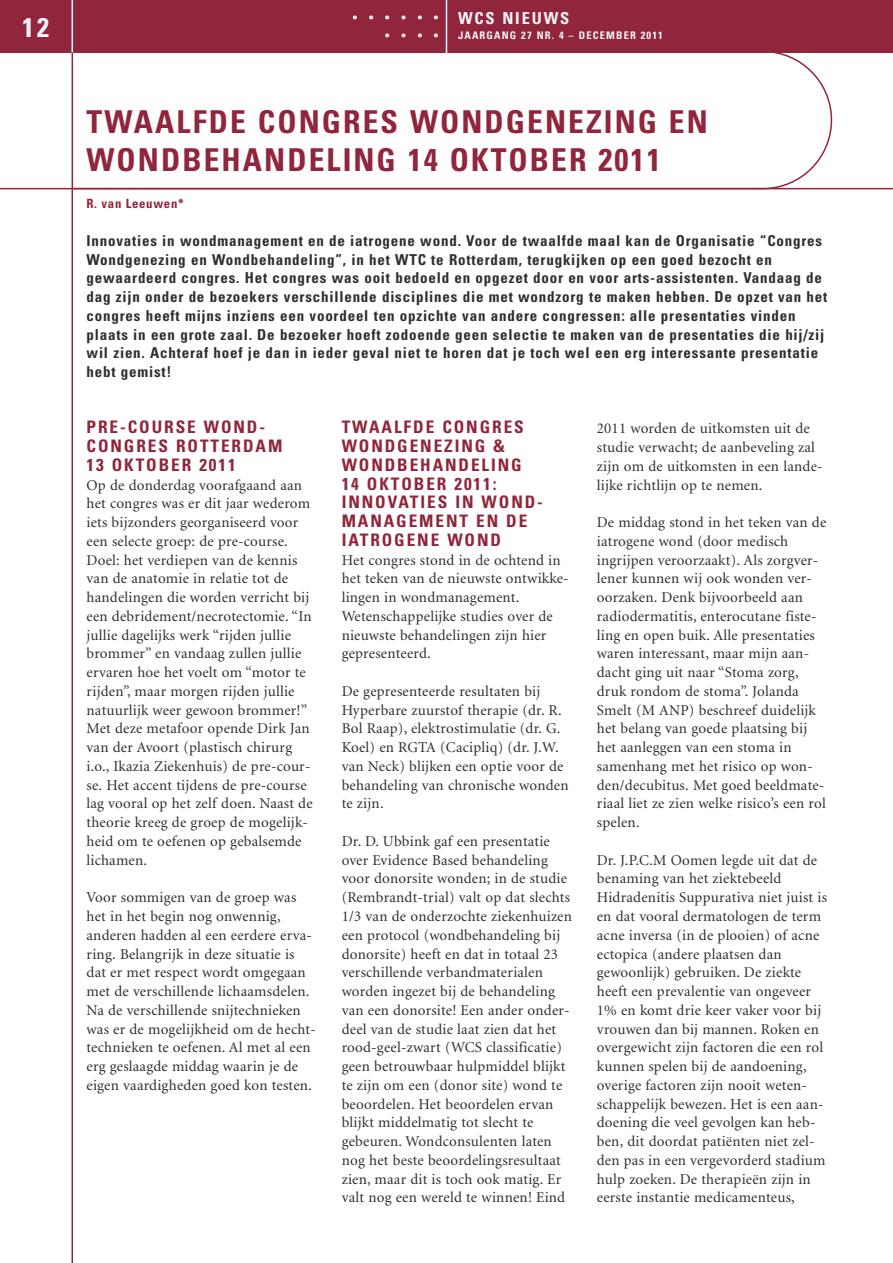
<style>
.page{position:relative;width:893px;height:1263px;background:#fff}
.page>*{position:absolute;margin:0;border:0;box-sizing:border-box;transform-origin:0 0}
.t1{font:36px "Times";color:#f2f3f9}
.t2{font:700 condensed 31.5px/37.5px "Univers";letter-spacing:.065em;color:#91253b}
.t3{font:700 condensed 27px "Univers";color:#f2f3f9}
.t4{font:700 condensed 17.25px/18.8px "Univers";letter-spacing:.11em;color:#91253b}
.t5{font:700 condensed 16.5px "Univers";letter-spacing:.11em;color:#f2f3f9}
.t6{font:15px/18.8px "Minion";letter-spacing:.015em;color:#2e2d30}
.t7{font:700 condensed 15px/18.8px "Univers";letter-spacing:.055em;color:#2e2d30}
.t8{font:700 condensed 12.75px "Univers";letter-spacing:.055em;color:#91253b}
.t9{font:700 condensed 10.5px "Univers";letter-spacing:.11em;color:#f2f3f9}
</style>
<div class="page">
<hr style="left:0;top:188px;width:893px;height:1px;background:#91253b">
<svg style="left:71px;top:53px;width:762px;height:135px"></svg>
<hr style="left:72px;top:0;width:1px;height:188px;background:#91253b">
<div style="left:0;top:0;width:893px;height:53px;background:#91253b"></div>
<hr style="left:446px;top:0;width:1px;height:55px;background:#f2f3f9">
<hr style="left:72px;top:0;width:1px;height:53px;background:#f2f3f9">
<hr style="left:72px;top:189px;width:1px;height:1074px;background:#91253b">
<h3 class="t3" style="left:22px;top:17px;width:28px">12</h3>
<h1 class="t1" style="left:349px;top:-15px;width:91px">......</h1>
<h1 class="t1" style="left:382px;top:3px;width:59px">....</h1>
<p class="t5" style="left:458px;top:12px;width:113px">WCS NIEUWS</p>
<p class="t9" style="left:458px;top:31px;width:206px">JAARGANG 27 NR. 4 – DECEMBER 2011</p>
<h2 class="t2" style="left:87px;top:106px;width:623px">TWAALFDE CONGRES WONDGENEZING EN<br>WONDBEHANDELING 14 OKTOBER 2011</h2>
<p class="t8" style="left:87px;top:199px;width:99px">R. van Leeuwen*</p>
<p class="t7" style="left:87px;top:233px;width:742px">Innovaties in wondmanagement en de iatrogene wond. Voor de twaalfde maal kan de Organisatie “Congres Wondgenezing en Wondbehandeling”, in het WTC te Rotterdam, terugkijken op een goed bezocht en gewaardeerd congres. Het congres was ooit bedoeld en opgezet door en voor arts-assistenten. Vandaag de dag zijn onder de bezoekers verschillende disciplines die met wondzorg te maken hebben. De opzet van het congres heeft mijns inziens een voordeel ten opzichte van andere congressen: alle presentaties vinden plaats in een grote zaal. De bezoeker hoeft zodoende geen selectie te maken van de presentaties die hij/zij wil zien. Achteraf hoef je dan in ieder geval niet te horen dat je toch wel een erg interessante presentatie hebt gemist!</p>
<p class="t4" style="left:87px;top:419px;width:197px">PRE-COURSE WOND -<br>CONGRES ROTTERDAM<br>13 OKTOBER 2011</p>
<p class="t6" style="left:87px;top:477px;width:228px">Op de donderdag voorafgaand aan het congres was er dit jaar wederom iets bijzonders georganiseerd voor een selecte groep: de pre-course.<br>Doel: het verdiepen van de kennis van de anatomie in relatie tot de handelingen die worden verricht bij een debridement/necrotectomie. “In jullie dagelijks werk “rijden jullie brommer” en vandaag zullen jullie ervaren hoe het voelt om “motor te rijden”, maar morgen rijden jullie natuurlijk weer gewoon brommer!” Met deze metafoor opende Dirk Jan van der Avoort (plastisch chirurg i.o., Ikazia Ziekenhuis) de pre-cour&shy;se. Het accent tijdens de pre-course lag vooral op het zelf doen. Naast de theorie kreeg de groep de mogelijk&shy;heid om te oefenen op gebalsemde lichamen.</p>
<p class="t6" style="left:87px;top:889px;width:231px">Voor sommigen van de groep was het in het begin nog onwennig, anderen hadden al een eerdere erva&shy;ring. Belangrijk in deze situatie is dat er met respect wordt omgegaan met de verschillende lichaamsdelen.<br>Na de verschillende snijtechnieken was er de mogelijkheid om de hecht&shy;technieken te oefenen. Al met al een erg geslaagde middag waarin je de eigen vaardigheden goed kon testen.</p>
<p class="t4" style="left:342px;top:419px;width:203px">TWAALFDE CONGRES<br>WONDGENEZING &amp;<br>WONDBEHANDELING<br>14 OKTOBER 2011:<br>INNOVATIES IN WOND -<br>MANAGEMENT EN DE<br>IATROGENE WOND</p>
<p class="t6" style="left:342px;top:552px;width:229px">Het congres stond in de ochtend in het teken van de nieuwste ontwikke&shy;lingen in wondmanagement.<br>Wetenschappelijke studies over de nieuwste behandelingen zijn hier gepresenteerd.</p>
<p class="t6" style="left:342px;top:683px;width:228px">De gepresenteerde resultaten bij<br>Hyperbare zuurstof therapie (dr. R.<br>Bol Raap), elektrostimulatie (dr. G.<br>Koel) en RGTA (Cacipliq) (dr. J.W. van Neck) blijken een optie voor de behandeling van chronische wonden te zijn.</p>
<p class="t6" style="left:342px;top:833px;width:232px">Dr. D. Ubbink gaf een presentatie over Evidence Based behandeling voor donorsite wonden; in de studie (Rembrandt-trial) valt op dat slechts 1/3 van de onderzochte ziekenhuizen een protocol (wondbehandeling bij donorsite) heeft en dat in totaal 23 verschillende verbandmaterialen worden ingezet bij de behandeling van een donorsite! Een ander onder&shy;deel van de studie laat zien dat het rood-geel-zwart (WCS classificatie) geen betrouwbaar hulpmiddel blijkt te zijn om een (donor site) wond te beoordelen. Het beoordelen ervan blijkt middelmatig tot slecht te gebeuren. Wondconsulenten laten nog het beste beoordelingsresultaat zien, maar dit is toch ook matig. Er valt nog een wereld te winnen! Eind</p>
<p class="t6" style="left:597px;top:420px;width:227px">2011 worden de uitkomsten uit de studie verwacht; de aanbeveling zal zijn om de uitkomsten in een lande&shy;lijke richtlijn op te nemen.</p>
<p class="t6" style="left:597px;top:514px;width:231px">De middag stond in het teken van de iatrogene wond (door medisch ingrijpen veroorzaakt). Als zorgver&shy;lener kunnen wij ook wonden ver&shy;oorzaken. Denk bijvoorbeeld aan radiodermatitis, enterocutane fiste&shy;ling en open buik. Alle presentaties waren interessant, maar mijn aan&shy;dacht ging uit naar “Stoma zorg, druk rondom de stoma”. Jolanda<br>Smelt (M ANP) beschreef duidelijk het belang van goede plaatsing bij het aanleggen van een stoma in samenhang met het risico op won&shy;den/decubitus. Met goed beeldmate&shy;riaal liet ze zien welke risico’s een rol spelen.</p>
<p class="t6" style="left:597px;top:852px;width:232px">Dr. J.P.C.M Oomen legde uit dat de benaming van het ziektebeeld Hidradenitis Suppurativa niet juist is en dat vooral dermatologen de term acne inversa (in de plooien) of acne ectopica (andere plaatsen dan gewoonlijk) gebruiken. De ziekte heeft een prevalentie van ongeveer 1% en komt drie keer vaker voor bij vrouwen dan bij mannen. Roken en overgewicht zijn factoren die een rol kunnen spelen bij de aandoening, overige factoren zijn nooit weten&shy;schappelijk bewezen. Het is een aan&shy;doening die veel gevolgen kan heb&shy;ben, dit doordat patiënten niet zel&shy;den pas in een vergevorderd stadium hulp zoeken. De therapieën zijn in eerste instantie medicamenteus,</p>
</div>
